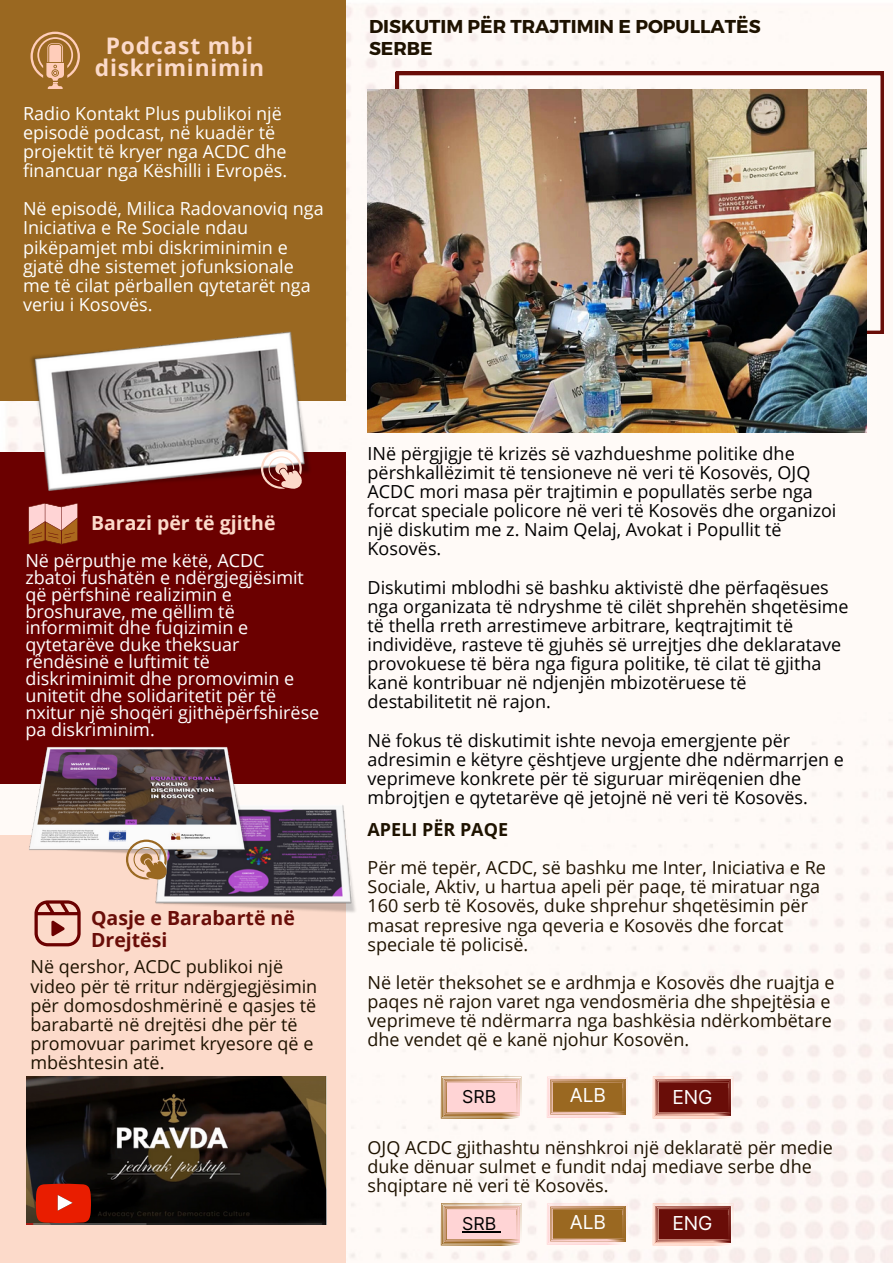
<style>
.page{position:relative;width:893px;height:1264px;background:#fff}
.page>*{position:absolute;margin:0;border:0;box-sizing:border-box;transform-origin:0 0}
.t1{font:700 22.8px/22.5px "Open Sans";letter-spacing:.035em;color:#fcdaca;text-align:center}
.t2{font:700 19.5px/21.3px "Open Sans";color:#690d08}
.t3{font:700 19.5px "Open Sans";color:#fcdaca}
.t4{font:19.2px "Inter";color:#fff}
.t5{font:700 18.6px/21.5px "Montserrat";color:#1e1200}
.t6{font:18px/19px "Open Sans";color:#000}
.t7{font:18px/19px "Open Sans";color:#1e1200}
.t8{font:18px/16.8px "Open Sans";color:#fff}
.t9{font:700 18px "Open Sans";color:#1e1200}
.t10{font:17.7px "Inter";color:#000}
</style>
<div class="page">
<img style="left:0;top:0;width:892px;height:1262px">
<div style="left:0;top:835px;width:345px;height:427px;background:#fcdaca"></div>
<div style="left:0;top:452px;width:345px;height:331px;background:#6b0000"></div>
<div style="left:0;top:0;width:345px;height:400px;background:#9a6821"></div>
<img style="left:25px;top:331px;width:290px;height:160px">
<img style="left:26px;top:1076px;width:301px;height:148px">
<svg style="left:36px;top:1183px;width:55px;height:40px;background:#da280e"></svg>
<svg style="left:30px;top:32px;width:50px;height:57px"></svg>
<svg style="left:396px;top:72px;width:487px;height:262px"></svg>
<img style="left:367px;top:89px;width:499px;height:343px">
<img style="left:155px;top:803px;width:206px;height:112px">
<img style="left:23px;top:747px;width:230px;height:113px">
<svg style="left:441px;top:1076px;width:80px;height:42px;background:#ecc3b7"></svg>
<svg style="left:546px;top:1076px;width:81px;height:42px;background:#b78b58"></svg>
<svg style="left:652px;top:1076px;width:81px;height:42px;background:#934740"></svg>
<svg style="left:546px;top:1203px;width:81px;height:41px;background:#b58956"></svg>
<svg style="left:652px;top:1203px;width:81px;height:42px;background:#934740"></svg>
<svg style="left:261px;top:449px;width:43px;height:40px"></svg>
<svg style="left:34px;top:900px;width:47px;height:46px"></svg>
<svg style="left:28px;top:503px;width:50px;height:41px;background:#c5876d"></svg>
<svg style="left:441px;top:1203px;width:80px;height:42px;background:#e6beb2"></svg>
<svg style="left:126px;top:839px;width:43px;height:41px"></svg>
<p class="t1" style="left:95px;top:34px;width:171px">Podcast mbi diskriminimin</p>
<p class="t8" style="left:23px;top:103px;width:266px;line-height:19px">Radio Kontakt Plus publikoi një episodë podcast, në kuadër të projektit të kryer nga ACDC dhe financuar nga Këshilli i Evropës.</p>
<p class="t8" style="left:23px;top:199px;width:302px;line-height:19px">Në episodë, Milica Radovanoviq nga<br>Iniciativa e Re Sociale ndau pikëpamjet mbi diskriminimin e gjatë dhe sistemet jofunksionale me të cilat përballen qytetarët nga veriu i Kosovës.</p>
<p class="t5" style="left:369px;top:15px;width:393px">DISKUTIM PËR TRAJTIMIN E POPULLATËS<br>SERBE</p>
<p class="t3" style="left:91px;top:509px;width:186px">Barazi për të gjithë</p>
<p class="t8" style="left:25px;top:551px;width:295px">Në përputhje me këtë, ACDC zbatoi fushatën e ndërgjegjësimit që përfshinë realizimin e broshurave, me qëllim të informimit dhe fuqizimin e qytetarëve duke theksuar rëndësinë e luftimit të diskriminimit dhe promovimin e unitetit dhe solidaritetit për të nxitur një shoqëri gjithëpërfshirëse pa diskriminim.</p>
<p class="t2" style="left:91px;top:907px;width:205px">Qasje e Barabartë në<br>Drejtësi</p>
<p class="t7" style="left:30px;top:956px;width:288px">Në qershor, ACDC publikoi një video për të rritur ndërgjegjësimin për domosdoshmërinë e qasjes të barabartë në drejtësi dhe për të promovuar parimet kryesore që e mbështesin atë.</p>
<p class="t6" style="left:367px;top:443px;width:470px">INë përgjigje të krizës së vazhdueshme politike dhe përshkallëzimit të tensioneve në veri të Kosovës, OJQ ACDC mori masa për trajtimin e popullatës serbe nga forcat speciale policore në veri të Kosovës dhe organizoi një diskutim me z. Naim Qelaj, Avokat i Popullit të Kosovës.</p>
<p class="t6" style="left:367px;top:577px;width:482px">Diskutimi mblodhi së bashku aktivistë dhe përfaqësues nga organizata të ndryshme të cilët shprehën shqetësime të thella rreth arrestimeve arbitrare, keqtrajtimit të individëve, rasteve të gjuhës së urrejtjes dhe deklaratave provokuese të bëra nga figura politike, të cilat të gjitha kanë kontribuar në ndjenjën mbizotëruese të destabilitetit në rajon.</p>
<p class="t6" style="left:367px;top:730px;width:478px">Në fokus të diskutimit ishte nevoja emergjente për adresimin e këtyre çështjeve urgjente dhe ndërmarrjen e veprimeve konkrete për të siguruar mirëqenien dhe mbrojtjen e qytetarëve që jetojnë në veri të Kosovës.</p>
<p class="t9" style="left:367px;top:816px;width:142px">APELI PËR PAQE</p>
<p class="t7" style="left:367px;top:857px;width:460px">Për më tepër, ACDC, së bashku me Inter, Iniciativa e Re Sociale, Aktiv, u hartua apeli për paqe, të miratuar nga 160 serb të Kosovës, duke shprehur shqetësimin për masat represive nga qeveria e Kosovës dhe forcat speciale të policisë.</p>
<p class="t7" style="left:367px;top:972px;width:468px">Në letër theksohet se e ardhmja e Kosovës dhe ruajtja e paqes në rajon varet nga vendosmëria dhe shpejtësia e veprimeve të ndërmarra nga bashkësia ndërkombëtare dhe vendet që e kanë njohur Kosovën.</p>
<p class="t10" style="left:462px;top:1086px;width:36px">SRB</p>
<p class="t4" style="left:569px;top:1083px;width:38px">ALB</p>
<p class="t4" style="left:672px;top:1085px;width:42px">ENG</p>
<p class="t7" style="left:367px;top:1137px;width:467px">OJQ ACDC gjithashtu nënshkroi një deklaratë për medie duke dënuar sulmet e fundit ndaj mediave serbe dhe shqiptare në veri të Kosovës.</p>
<p class="t10" style="left:462px;top:1212px;width:36px">SRB</p>
<p class="t4" style="left:569px;top:1210px;width:38px">ALB</p>
<p class="t4" style="left:672px;top:1211px;width:42px">ENG</p>
</div>
